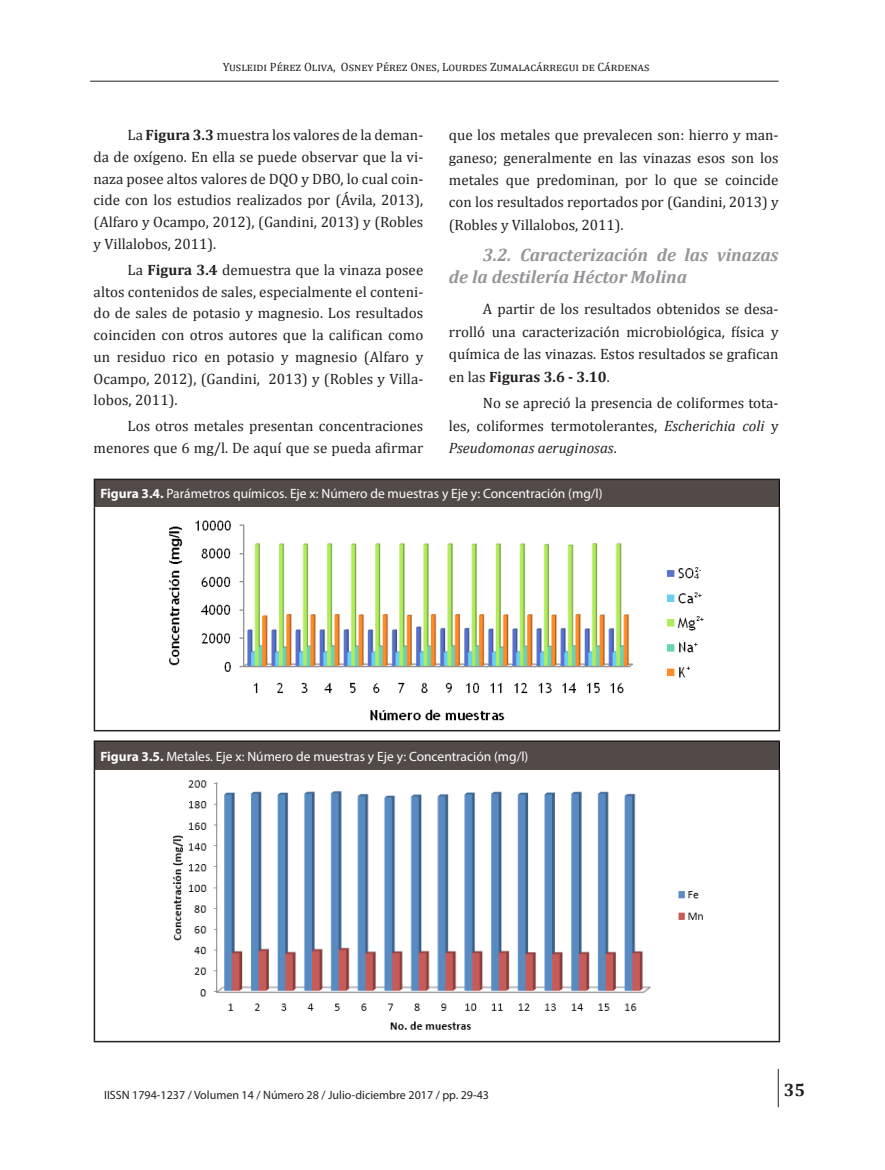
<style>
.page{position:relative;width:885px;height:1170px;background:#fff}
.page>*{position:absolute;margin:0;border:0;box-sizing:border-box;transform-origin:0 0}
.t1{font:italic 700 18px/22.5px "Cambria";color:#939598}
.t2{font:700 18px "Cambria";color:#231f20}
.t3{font:15px/21.8px "Cambria";color:#231f20;text-align:justify}
.t4{font:13.5px "Myriad Pro";color:#fff}
.t5{font:12px "Cambria";color:#231f20}
.t6{font:12px "Myriad Pro";color:#231f20}
.s1{font-weight:700}
.s2{font-style:italic}
</style>
<div class="page">
<hr style="left:90px;top:81px;width:688px;height:1px;background:#231f20">
<hr style="left:777px;top:1068px;width:1px;height:39px;background:#231f20">
<div style="left:94px;top:479px;width:685px;height:28px;background:#524a47"></div>
<hr style="left:94px;top:507px;width:1px;height:223px;background:#231f20">
<hr style="left:778px;top:507px;width:2px;height:223px;background:#231f20">
<hr style="left:94px;top:730px;width:686px;height:1px;background:#231f20">
<svg style="left:94px;top:480px;width:1px;height:27px"></svg>
<hr style="left:94px;top:478px;width:685px;height:2px;background:#231f20">
<svg style="left:778px;top:480px;width:1px;height:27px"></svg>
<img style="left:169px;top:520px;width:535px;height:201px">
<div style="left:94px;top:741px;width:685px;height:28px;background:#524a47"></div>
<hr style="left:94px;top:769px;width:1px;height:271px;background:#231f20">
<hr style="left:778px;top:769px;width:2px;height:271px;background:#231f20">
<hr style="left:94px;top:1040px;width:686px;height:2px;background:#231f20">
<svg style="left:94px;top:741px;width:1px;height:28px"></svg>
<hr style="left:94px;top:740px;width:685px;height:1px;background:#231f20">
<svg style="left:778px;top:741px;width:1px;height:28px"></svg>
<img style="left:173px;top:780px;width:530px;height:250px">
<p class="t5" style="left:223px;top:59px;width:428px">Yusleidi Pérez Oliva, Osney Pérez Ones, Lourdes Zumalacárregui de Cárdenas</p>
<p class="t3" style="left:94px;top:124px;width:331px;text-indent:34px">La <span class="s1">Figura 3.3</span> muestra los valores de la deman&shy;da de oxígeno. En ella se puede observar que la vi&shy;naza posee altos valores de DQO y DBO, lo cual coin&shy;cide con los estudios realizados por (Ávila, 2013), (Alfaro y Ocampo, 2012), (Gandini, 2013) y (Robles y Villalobos, 2011).</p>
<p class="t3" style="left:94px;top:259px;width:331px;text-indent:34px">La <span class="s1">Figura 3.4</span> demuestra que la vinaza posee altos contenidos de sales, especialmente el conteni&shy;do de sales de potasio y magnesio. Los resultados coinciden con otros autores que la califican como un residuo rico en potasio y magnesio (Alfaro y Ocampo, 2012), (Gandini, 2013) y (Robles y Villa&shy;lobos, 2011).</p>
<p class="t3" style="left:94px;top:415px;width:331px;text-align:right">Los otros metales presentan concentraciones menores que 6 mg/l. De aquí que se pueda afirmar</p>
<p class="t3" style="left:449px;top:124px;width:331px;line-height:22.4px">que los metales que prevalecen son: hierro y man&shy;ganeso; generalmente en las vinazas esos son los metales que predominan, por lo que se coincide con los resultados reportados por (Gandini, 2013) y (Robles y Villalobos, 2011).</p>
<p class="t1" style="left:449px;top:243px;width:331px;text-indent:34px">3.2. Caracterización de las vinazas de la destilería Héctor Molina</p>
<p class="t3" style="left:449px;top:298px;width:331px;line-height:22.4px;text-indent:34px">A partir de los resultados obtenidos se desa&shy;rrolló una caracterización microbiológica, física y química de las vinazas. Estos resultados se grafican en las <span class="s1">Figuras 3.6 - 3.10</span>.</p>
<p class="t3" style="left:449px;top:392px;width:331px;line-height:22.4px;text-indent:34px">No se apreció la presencia de coliformes tota&shy;les, coliformes termotolerantes, <span class="s2">Escherichia coli</span> y <span class="s2">Pseudomonas aeruginosas</span>.</p>
<p class="t4" style="left:100px;top:485px;width:503px"><span class="s1">Figura 3.4.</span> Parámetros químicos. Eje x: Número de muestras y Eje y: Concentración (mg/l)</p>
<p class="t4" style="left:100px;top:747px;width:429px"><span class="s1">Figura 3.5.</span> Metales. Eje x: Número de muestras y Eje y: Concentración (mg/l)</p>
<p class="t6" style="left:104px;top:1087px;width:386px">IISSN 1794-1237 / Volumen 14 / Número 28 / Julio-diciembre 2017 / pp. 29-43</p>
<p class="t2" style="left:783px;top:1076px;width:23px">35</p>
</div>
